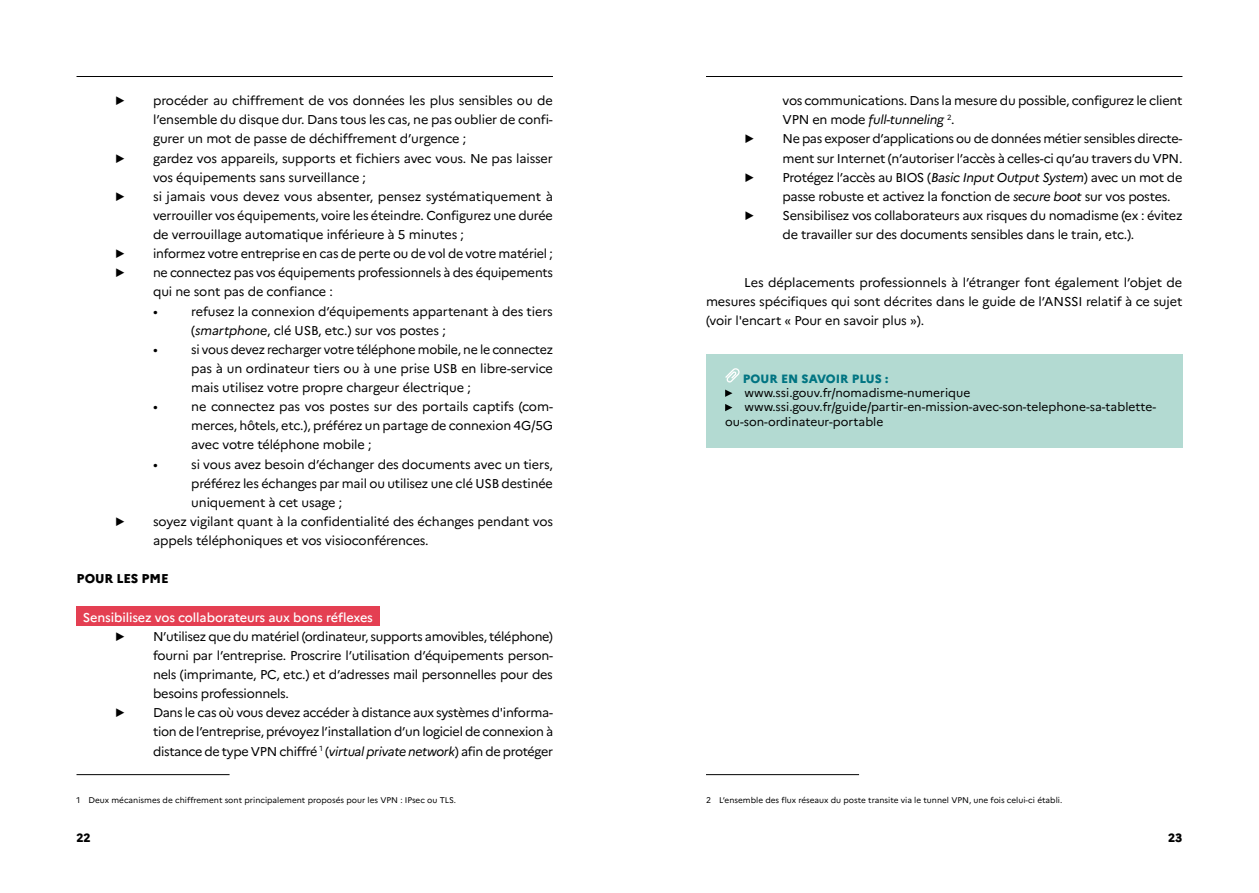
<style>
.page{position:relative;width:1259px;height:893px;background:#fff}
.page>*{position:absolute;margin:0;border:0;box-sizing:border-box;transform-origin:0 0}
.t1{font:13.5px "Spectral";color:#000}
.t2{font:13.5px "Marianne";color:#000}
.t3{font:12.75px/19.2px "Marianne";letter-spacing:-.02em;color:#000;text-align:justify}
.t4{font:500 12.75px "Marianne";letter-spacing:-.01em;color:#fff}
.t5{font:800 12.75px "Marianne";letter-spacing:-.01em;color:#000}
.t6{font:12px "Marianne";color:#000}
.t7{font:800 12px "Marianne";color:#007482}
.t8{font:800 12px "Marianne";color:#000}
.t9{font:8.25px "Marianne";color:#000}
.s1{font-style:italic}
</style>
<div class="page">
<hr style="left:77px;top:76px;width:476px;height:1px;background:#000">
<hr style="left:706px;top:76px;width:476px;height:1px;background:#000">
<div style="left:77px;top:607px;width:302px;height:19px;background:#e43f52"></div>
<hr style="left:77px;top:774px;width:153px;height:1px;background:#000">
<div style="left:706px;top:354px;width:476px;height:51px;background:#b3dad2"></div>
<div style="left:706px;top:383px;width:476px;height:65px;background:#b3dad2"></div>
<svg style="left:725px;top:368px;width:15px;height:15px"></svg>
<svg style="left:725px;top:390px;width:7px;height:7px"></svg>
<svg style="left:725px;top:404px;width:7px;height:7px"></svg>
<hr style="left:706px;top:774px;width:153px;height:1px;background:#000">
<p class="t1" style="left:115px;top:91px;width:11px">▶</p>
<p class="t3" style="left:153px;top:91px;width:401px">procéder au chiffrement de vos données les plus sensibles ou de l’ensemble du disque dur. Dans tous les cas, ne pas oublier de confi&shy;gurer un mot de passe de déchiffrement d’urgence ;</p>
<p class="t1" style="left:115px;top:148px;width:11px">▶</p>
<p class="t3" style="left:153px;top:148px;width:401px">gardez vos appareils, supports et fichiers avec vous. Ne pas laisser vos équipements sans surveillance ;</p>
<p class="t1" style="left:115px;top:187px;width:11px">▶</p>
<p class="t3" style="left:153px;top:187px;width:401px">si jamais vous devez vous absenter, pensez systématiquement à verrouiller vos équipements, voire les éteindre. Configurez une durée de verrouillage automatique inférieure à 5 minutes ;</p>
<p class="t1" style="left:115px;top:244px;width:11px">▶</p>
<p class="t3" style="left:153px;top:244px;width:401px">informez votre entreprise en cas de perte ou de vol de votre matériel ;</p>
<p class="t1" style="left:115px;top:263px;width:11px">▶</p>
<p class="t3" style="left:153px;top:263px;width:401px">ne connectez pas vos équipements professionnels à des équipements qui ne sont pas de confiance :</p>
<p class="t2" style="left:153px;top:303px;width:6px">•</p>
<p class="t3" style="left:191px;top:301px;width:363px">refusez la connexion d’équipements appartenant à des tiers (<span class="s1">smartphone</span>, clé USB, etc.) sur vos postes ;</p>
<p class="t2" style="left:153px;top:341px;width:6px">•</p>
<p class="t3" style="left:191px;top:340px;width:363px">si vous devez recharger votre téléphone mobile, ne le connectez pas à un ordinateur tiers ou à une prise USB en libre-service mais utilisez votre propre chargeur électrique ;</p>
<p class="t2" style="left:153px;top:398px;width:6px">•</p>
<p class="t3" style="left:191px;top:397px;width:363px">ne connectez pas vos postes sur des portails captifs (com&shy;merces, hôtels, etc.), préférez un partage de connexion 4G/5G avec votre téléphone mobile ;</p>
<p class="t2" style="left:153px;top:456px;width:6px">•</p>
<p class="t3" style="left:191px;top:454px;width:363px">si vous avez besoin d’échanger des documents avec un tiers, préférez les échanges par mail ou utilisez une clé USB destinée uniquement à cet usage ;</p>
<p class="t1" style="left:115px;top:512px;width:11px">▶</p>
<p class="t3" style="left:153px;top:512px;width:401px">soyez vigilant quant à la confidentialité des échanges pendant vos appels téléphoniques et vos visioconférences.</p>
<p class="t5" style="left:77px;top:571px;width:94px">POUR LES PME</p>
<p class="t4" style="left:83px;top:609px;width:292px">Sensibilisez vos collaborateurs aux bons réflexes</p>
<p class="t1" style="left:115px;top:626px;width:11px">▶</p>
<p class="t3" style="left:153px;top:627px;width:401px">N’utilisez que du matériel (ordinateur, supports amovibles, téléphone) fourni par l’entreprise. Proscrire l’utilisation d’équipements person&shy;nels (imprimante, PC, etc.) et d’adresses mail personnelles pour des besoins professionnels.</p>
<p class="t1" style="left:115px;top:703px;width:11px">▶</p>
<p class="t3" style="left:153px;top:703px;width:401px">Dans le cas où vous devez accéder à distance aux systèmes d'informa&shy;tion de l’entreprise, prévoyez l’installation d’un logiciel de connexion à distance de type VPN chiffré <sup>1</sup> (<span class="s1">virtual private network</span>) afin de protéger</p>
<p class="t9" style="left:77px;top:795px;width:381px">1 Deux mécanismes de chiffrement sont principalement proposés pour les VPN : IPsec ou TLS.</p>
<p class="t3" style="left:782px;top:91px;width:401px">vos communications. Dans la mesure du possible, configurez le client<br>VPN en mode <span class="s1">full-tunneling</span> <sup>2</sup>.</p>
<p class="t1" style="left:744px;top:129px;width:11px">▶</p>
<p class="t3" style="left:782px;top:129px;width:401px">Ne pas exposer d’applications ou de données métier sensibles directe&shy;ment sur Internet (n’autoriser l’accès à celles-ci qu’au travers du VPN.</p>
<p class="t1" style="left:744px;top:167px;width:11px">▶</p>
<p class="t3" style="left:782px;top:168px;width:401px">Protégez l’accès au BIOS (<span class="s1">Basic Input Output System</span>) avec un mot de passe robuste et activez la fonction de <span class="s1">secure boot</span> sur vos postes.</p>
<p class="t1" style="left:744px;top:206px;width:11px">▶</p>
<p class="t3" style="left:782px;top:206px;width:401px">Sensibilisez vos collaborateurs aux risques du nomadisme (ex : évitez de travailler sur des documents sensibles dans le train, etc.).</p>
<p class="t3" style="left:706px;top:273px;width:478px;text-indent:38px">Les déplacements professionnels à l’étranger font également l’objet de mesures spécifiques qui sont décrites dans le guide de l’ANSSI relatif à ce sujet (voir l'encart « Pour en savoir plus »).</p>
<p class="t7" style="left:743px;top:371px;width:147px">POUR EN SAVOIR PLUS :</p>
<p class="t6" style="left:744px;top:385px;width:227px">www.ssi.gouv.fr/nomadisme-numerique</p>
<p class="t6" style="left:744px;top:400px;width:413px">www.ssi.gouv.fr/guide/partir-en-mission-avec-son-telephone-sa-tablette-</p>
<p class="t6" style="left:725px;top:414px;width:160px">ou-son-ordinateur-portable</p>
<p class="t9" style="left:706px;top:795px;width:358px">2 L’ensemble des flux réseaux du poste transite via le tunnel VPN, une fois celui-ci établi.</p>
<p class="t8" style="left:77px;top:830px;width:16px">22</p>
<p class="t8" style="left:1168px;top:830px;width:16px">23</p>
</div>
